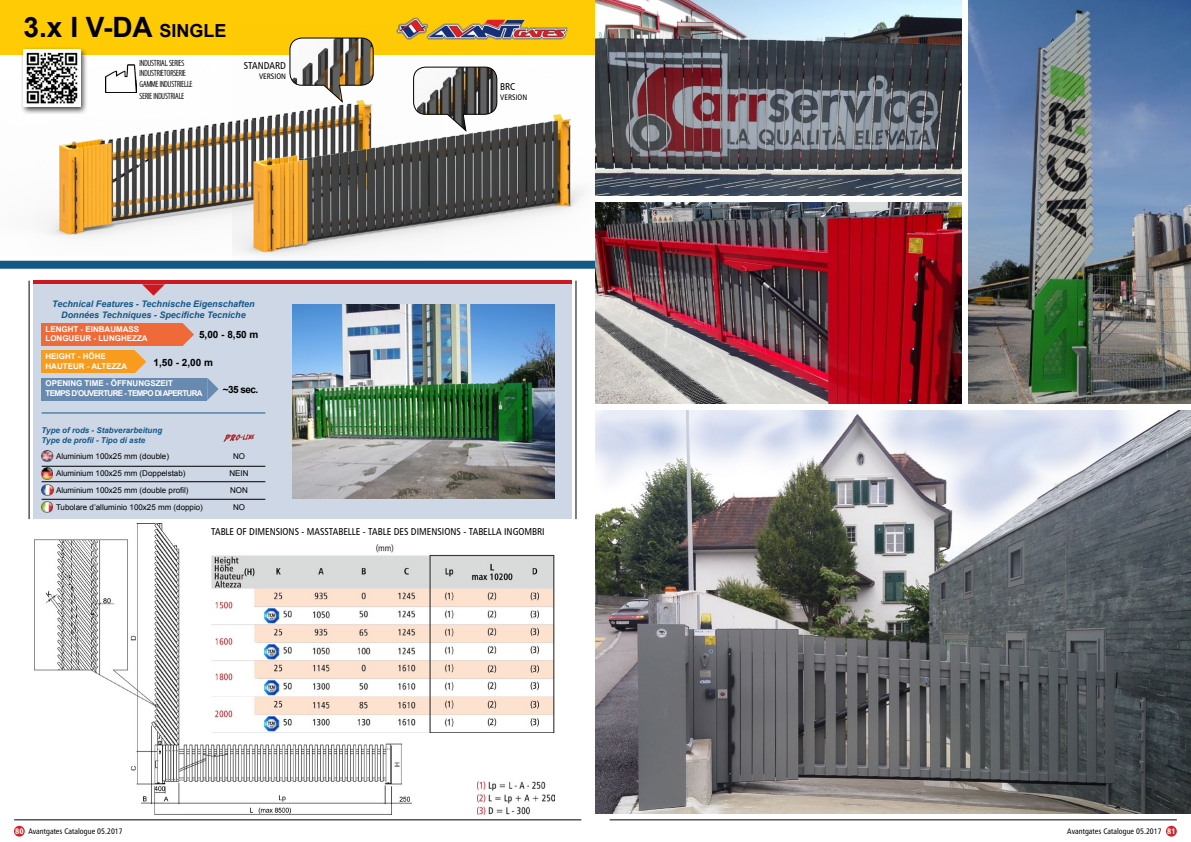
<style>
.page{position:relative;width:1191px;height:842px;background:#fff}
.page>*{position:absolute;margin:0;border:0;box-sizing:border-box;transform-origin:0 0}
.t1{font:700 28px "Arial";color:#000}
.t2{font:10px "Humanist 777 BT Roman Condensed B";color:#000}
.t3{font:700 10px "Arial";color:#000}
.t4{font:italic 700 9px/10.8px "Arial";color:#145887;text-align:center}
.t5{font:condensed 9px/10.8px "Santana";color:#000}
.t6{font:8px/17px "Arial";color:#000;text-align:center}
.t7{font:8px "Humanist 777 BT Roman Condensed B";color:#000}
.t8{font:700 8px/9.6px "Arial";color:#fff}
.t9{font:700 8px/9.6px "Arial";letter-spacing:-.08em;color:#fff}
.t10{font:italic 700 8px/10px "Arial";color:#145887}
.s1{font-size:18px}
.s2{font-family:"Humanist 777 BT Black Condensed B";color:#fff}
</style>
<div class="page">
<hr style="left:609px;top:819px;width:567px;height:1px;background:#000">
<div style="left:1166px;top:826px;width:10px;height:11px;background:#d2232a;border-radius:50%"></div>
<div style="left:14px;top:826px;width:11px;height:11px;background:#d2232a;border-radius:50%"></div>
<hr style="left:14px;top:819px;width:567px;height:1px;background:#000">
<div style="left:0;top:0;width:595px;height:55px;background:#ffcb05"></div>
<div style="left:20px;top:47px;width:68px;height:68px;background:#000;opacity:.75"></div>
<img style="left:23px;top:50px;width:57px;height:6px">
<div style="left:0;top:261px;width:595px;height:8px;background:#145887"></div>
<div style="left:33px;top:281px;width:539px;height:20px;background:linear-gradient(to right,#ce171e,#ce171e)"></div>
<div style="left:33px;top:285px;width:539px;height:234px;background:#ced7e6"></div>
<svg style="left:142px;top:284px;width:23px;height:12px"></svg>
<div style="left:42px;top:323px;width:141px;height:23px;background:#f06938"></div>
<svg style="left:183px;top:323px;width:11px;height:23px"></svg>
<div style="left:42px;top:350px;width:93px;height:23px;background:#f99b1c"></div>
<svg style="left:135px;top:350px;width:11px;height:23px"></svg>
<div style="left:42px;top:378px;width:165px;height:22px;background:#698ab0"></div>
<svg style="left:207px;top:378px;width:12px;height:22px"></svg>
<hr style="left:29px;top:281px;width:1px;height:238px;background:#000">
<hr style="left:575px;top:281px;width:1px;height:238px;background:#000">
<img style="left:42px;top:450px;width:12px;height:12px">
<svg style="left:42px;top:468px;width:11px;height:45px"></svg>
<hr style="left:42px;top:466px;width:223px;height:1px;background:#000">
<hr style="left:42px;top:481px;width:223px;height:1px;background:#000">
<hr style="left:42px;top:499px;width:223px;height:1px;background:#000">
<img style="left:223px;top:435px;width:32px;height:7px">
<img style="left:293px;top:304px;width:261px;height:194px">
<hr style="left:42px;top:412px;width:223px;height:1px;background:#145887">
<img style="left:478px;top:782px;width:76px;height:32px">
<img style="left:34px;top:523px;width:378px;height:291px">
<img style="left:211px;top:544px;width:344px;height:189px">
<img style="left:20px;top:56px;width:212px;height:182px">
<img style="left:232px;top:28px;width:367px;height:228px">
<img style="left:396px;top:17px;width:171px;height:22px">
<svg style="left:290px;top:38px;width:83px;height:64px"></svg>
<svg style="left:413px;top:67px;width:84px;height:64px"></svg>
<img style="left:106px;top:65px;width:30px;height:28px">
<img style="left:595px;top:203px;width:366px;height:200px">
<img style="left:969px;top:0;width:222px;height:403px">
<img style="left:595px;top:0;width:366px;height:196px">
<img style="left:595px;top:410px;width:596px;height:404px">
<h1 class="t1" style="left:24px;top:9px;width:204px">3.x I V-DA <span class="s1">SINGLE</span></h1>
<p class="t5" style="left:140px;top:58px;width:54px">INDUSTRIAL SERIES<br>INDUSTRIETORSERIE<br>GAMME INDUSTRIELLE</p>
<p class="t5" style="left:140px;top:91px;width:46px">SERIE INDUSTRIALE</p>
<p class="t2" style="left:244px;top:60px;width:44px">STANDARD</p>
<p class="t7" style="left:259px;top:71px;width:29px">VERSION</p>
<p class="t4" style="left:52px;top:299px;width:204px">Technical Features - Technische Eigenschaften<br>Données Techniques - Specifiche Tecniche</p>
<p class="t8" style="left:45px;top:352px;width:83px">HEIGHT - HÖHE<br>HAUTEUR - ALTEZZA</p>
<p class="t9" style="left:45px;top:379px;width:159px">OPENING TIME - ÖFFNUNGSZEIT<br>TEMPS D’OUVERTURE - TEMPO DI APERTURA</p>
<p class="t3" style="left:223px;top:382px;width:37px">~35 sec.</p>
<p class="t10" style="left:42px;top:426px;width:122px">Type of rods - Stabverarbeitung<br>Type de profil - Tipo di aste</p>
<p class="t6" style="left:229px;top:448px;width:21px">NO<br>NEIN<br>NON<br>NO</p>
<p class="t8" style="left:45px;top:324px;width:104px">LENGHT - EINBAUMASS<br>LONGUEUR - LUNGHEZZA</p>
<p class="t3" style="left:199px;top:328px;width:61px">5,00 - 8,50 m</p>
<p class="t3" style="left:154px;top:355px;width:61px">1,50 - 2,00 m</p>
<p class="t6" style="left:56px;top:448px;width:148px;text-align:left">Aluminium 100x25 mm (double)<br>Aluminium 100x25 mm (Doppelstab)<br>Aluminium 100x25 mm (double profil)<br>Tubolare d’alluminio 100x25 mm (doppio)</p>
<p class="t2" style="left:500px;top:81px;width:17px">BRC</p>
<p class="t7" style="left:500px;top:92px;width:29px">VERSION</p>
<p class="t2" style="left:211px;top:525px;width:335px">TABLE OF DIMENSIONS - MASSTABELLE - TABLE DES DIMENSIONS - TABELLA INGOMBRI</p>
<p class="t7" style="left:15px;top:826px;width:109px"><span class="s2">80</span> Avantgates Catalogue 05.2017</p>
<p class="t7" style="left:1067px;top:826px;width:110px">Avantgates Catalogue 05.2017 <span class="s2">81</span></p>
</div>
